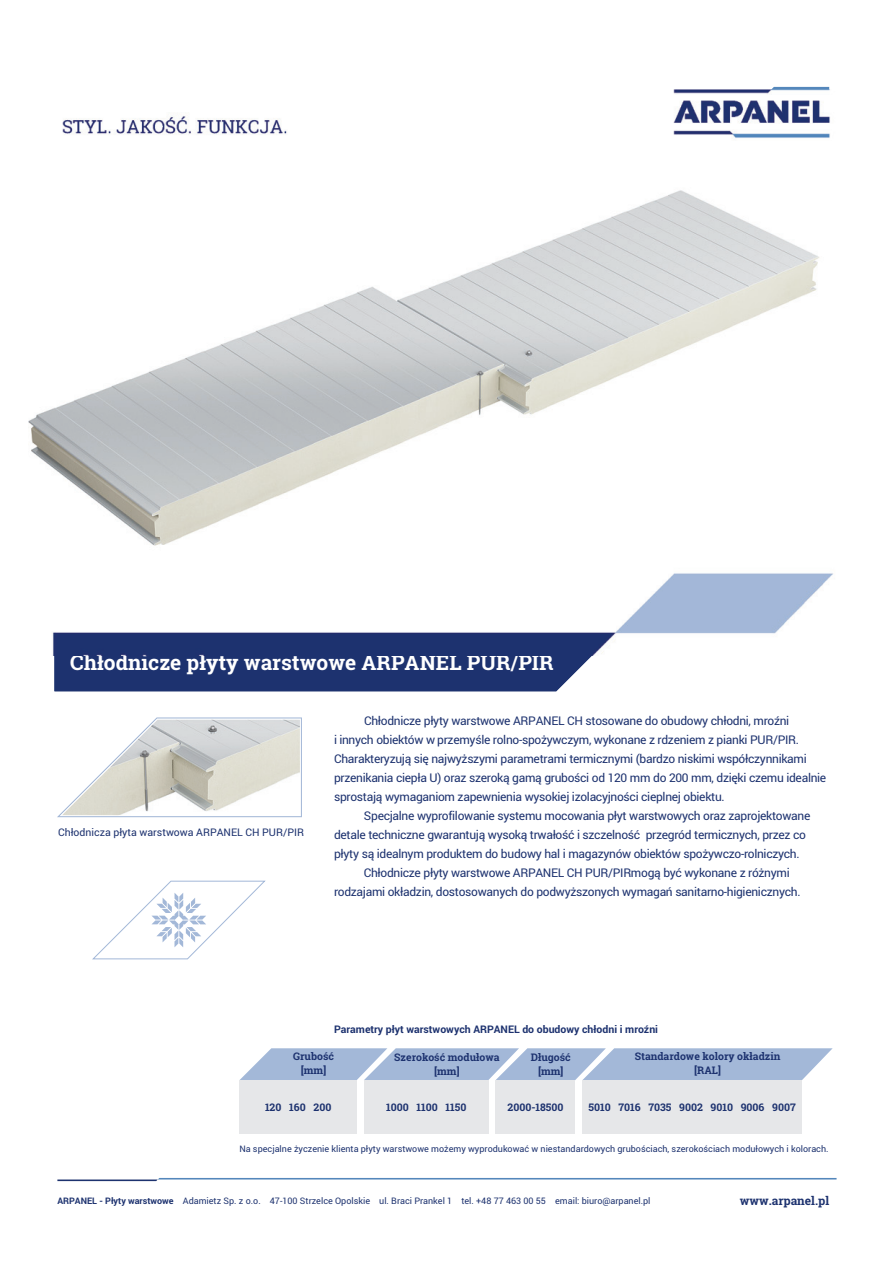
<style>
.page{position:relative;width:893px;height:1263px;background:#fff}
.page>*{position:absolute;margin:0;border:0;box-sizing:border-box;transform-origin:0 0}
.t1{font:700 21px "Roboto Slab";color:#fff}
.t2{font:12px/19px "Roboto";letter-spacing:-.025em;color:#1d326f}
.t3{font:700 12px "Roboto Slab";color:#1d326f}
.t4{font:700 10.5px/13.8px "Roboto Slab";color:#1d326f;text-align:center}
.t5{font:700 10.5px "Roboto";color:#1d326f}
.t6{font:10.5px "Roboto";color:#1d326f}
.t7{font:9px "Roboto";color:#1d326f}
.s1{font-weight:700}
</style>
<div class="page">
<svg style="left:57px;top:1178px;width:779px;height:3px"></svg>
<div style="left:239px;top:1080px;width:118px;height:54px;background:#e6e7e9"></div>
<svg style="left:92px;top:880px;width:174px;height:80px"></svg>
<svg style="left:57px;top:717px;width:245px;height:100px"></svg>
<div style="left:364px;top:1080px;width:124px;height:54px;background:#e6e7e9"></div>
<div style="left:495px;top:1080px;width:80px;height:54px;background:#e6e7e9"></div>
<svg style="left:240px;top:1048px;width:593px;height:32px"></svg>
<div style="left:582px;top:1080px;width:220px;height:54px;background:#e6e7e9"></div>
<svg style="left:772px;top:87px;width:57px;height:2px"></svg>
<div style="left:54px;top:655px;width:540px;height:36px;background:#1d326f"></div>
<img style="left:28px;top:89px;width:805px;height:566px">
<h1 class="t1" style="left:70px;top:648px;width:485px">Chłodnicze płyty warstwowe ARPANEL PUR/PIR</h1>
<p class="t6" style="left:58px;top:824px;width:247px">Chłodnicza płyta warstwowa ARPANEL CH PUR/PIR</p>
<p class="t2" style="left:334px;top:711px;width:494px;text-indent:30px">Chłodnicze płyty warstwowe ARPANEL CH stosowane do obudowy chłodni, mroźni<br>i innych obiektów w przemyśle rolno-spożywczym, wykonane z rdzeniem z pianki PUR/PIR.<br>Charakteryzują się najwyższymi parametrami termicznymi (bardzo niskimi współczynnikami przenikania ciepła U) oraz szeroką gamą grubości od 120 mm do 200 mm, dzięki czemu idealnie sprostają wymaganiom zapewnienia wysokiej izolacyjności cieplnej obiektu.</p>
<p class="t2" style="left:364px;top:806px;width:448px">Specjalne wyprofilowanie systemu mocowania płyt warstwowych oraz zaprojektowane</p>
<p class="t2" style="left:334px;top:825px;width:473px">detale techniczne gwarantują wysoką trwałość i szczelność przegród termicznych, przez co</p>
<p class="t2" style="left:334px;top:844px;width:467px">płyty są idealnym produktem do budowy hal i magazynów obiektów spożywczo-rolniczych.</p>
<p class="t2" style="left:364px;top:863px;width:427px">Chłodnicze płyty warstwowe ARPANEL CH PUR/PIRmogą być wykonane z różnymi</p>
<p class="t2" style="left:334px;top:882px;width:468px">rodzajami okładzin, dostosowanych do podwyższonych wymagań sanitarno-higienicznych.</p>
<p class="t5" style="left:334px;top:1022px;width:325px">Parametry płyt warstwowych ARPANEL do obudowy chłodni i mroźni</p>
<p class="t4" style="left:293px;top:1049px;width:42px">Grubość [mm]</p>
<p class="t4" style="left:265px;top:1100px;width:68px">120 160 200</p>
<p class="t7" style="left:239px;top:1142px;width:591px">Na specjalne życzenie klienta płyty warstwowe możemy wyprodukować w niestandardowych grubościach, szerokościach modułowych i kolorach.</p>
<p class="t4" style="left:635px;top:1049px;width:147px">Standardowe kolory okładzin [RAL]</p>
<p class="t4" style="left:589px;top:1100px;width:209px">5010 7016 7035 9002 9010 9006 9007</p>
<p class="t4" style="left:394px;top:1050px;width:107px">Szerokość modułowa [mm]</p>
<p class="t4" style="left:386px;top:1100px;width:82px">1000 1100 1150</p>
<p class="t4" style="left:531px;top:1050px;width:41px">Długość [mm]</p>
<p class="t4" style="left:507px;top:1100px;width:57px">2000-18500</p>
<p class="t7" style="left:57px;top:1195px;width:595px"><span class="s1">ARPANEL - Płyty warstwowe</span> Adamietz Sp. z o.o. 47-100 Strzelce Opolskie ul. Braci Prankel 1 tel. +48 77 463 00 55 email: biuro@arpanel.pl</p>
<p class="t3" style="left:740px;top:1192px;width:91px">www.arpanel.pl</p>
</div>
